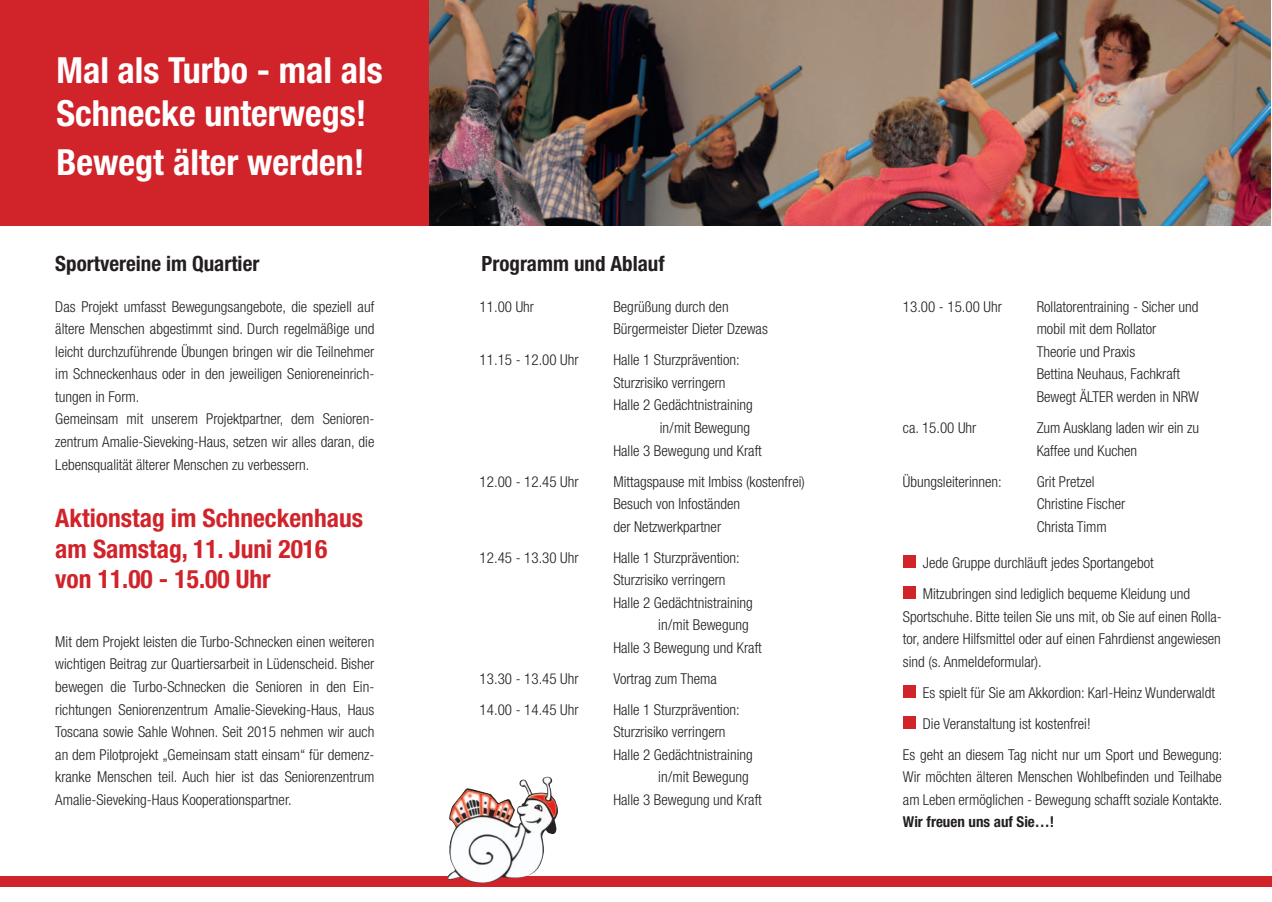
<style>
.page{position:relative;width:1272px;height:902px;background:#fff}
.page>*{position:absolute;margin:0;border:0;box-sizing:border-box;transform-origin:0 0}
.t1{font:700 condensed 36px/43.2px "Helvetica Neue";color:#fff}
.t2{font:700 condensed 25.5px/30.6px "Helvetica Neue";color:#d1232a}
.t3{font:700 condensed 21px "Helvetica Neue";color:#231f20}
.t4{font:300 condensed 15px/22.5px "Helvetica Neue";color:#231f20}
.t5{font:700 condensed 15px "Helvetica Neue";color:#231f20}
</style>
<div class="page">
<div style="left:0;top:0;width:429px;height:225px;background:#d1232a"></div>
<div style="left:902px;top:555px;width:13px;height:13px;background:#d1232a"></div>
<div style="left:902px;top:586px;width:13px;height:13px;background:#d1232a"></div>
<div style="left:902px;top:684px;width:13px;height:13px;background:#d1232a"></div>
<div style="left:902px;top:715px;width:13px;height:13px;background:#d1232a"></div>
<img style="left:429px;top:0;width:841px;height:225px">
<div style="left:0;top:875px;width:1271px;height:11px;background:#d1232a"></div>
<img style="left:447px;top:776px;width:110px;height:106px">
<h1 class="t1" style="left:56px;top:48px;width:328px">Mal als Turbo - mal als<br>Schnecke unterwegs!</h1>
<h1 class="t1" style="left:56px;top:140px;width:309px">Bewegt älter werden!</h1>
<h3 class="t3" style="left:55px;top:250px;width:205px">Sportvereine im Quartier</h3>
<h3 class="t3" style="left:481px;top:250px;width:185px">Programm und Ablauf</h3>
<p class="t4" style="left:55px;top:295px;width:320px">Das Projekt umfasst Bewegungsangebote, die speziell auf ältere Menschen abgestimmt sind. Durch regelmäßige und leicht durchzuführende Übungen bringen wir die Teilnehmer im Schneckenhaus oder in den jeweiligen Senioreneinrich&shy;tungen in Form.<br>Gemeinsam mit unserem Projektpartner, dem Senioren&shy;zentrum Amalie-Sieveking-Haus, setzen wir alles daran, die Lebensqualität älterer Menschen zu verbessern.</p>
<h2 class="t2" style="left:55px;top:502px;width:309px">Aktionstag im Schneckenhaus am Samstag, 11. Juni 2016 von 11.00 - 15.00 Uhr</h2>
<p class="t4" style="left:55px;top:630px;width:320px;text-align:justify">Mit dem Projekt leisten die Turbo-Schnecken einen weiteren wichtigen Beitrag zur Quartiersarbeit in Lüdenscheid. Bisher bewegen die Turbo-Schnecken die Senioren in den Ein&shy;richtungen Seniorenzentrum Amalie-Sieveking-Haus, Haus Toscana sowie Sahle Wohnen. Seit 2015 nehmen wir auch an dem Pilotprojekt „Gemeinsam statt einsam“ für demenz&shy;kranke Menschen teil. Auch hier ist das Seniorenzentrum Amalie-Sieveking-Haus Kooperationspartner.</p>
<p class="t4" style="left:479px;top:295px;width:56px">11.00 Uhr</p>
<p class="t4" style="left:613px;top:295px;width:156px">Begrüßung durch den<br>Bürgermeister Dieter Dzewas</p>
<p class="t4" style="left:479px;top:349px;width:100px">11.15 - 12.00 Uhr</p>
<p class="t4" style="left:613px;top:349px;width:128px">Halle 1 Sturzprävention:</p>
<p class="t4" style="left:613px;top:371px;width:114px">Sturzrisiko verringern</p>
<p class="t4" style="left:613px;top:394px;width:141px">Halle 2 Gedächtnistraining</p>
<p class="t4" style="left:659px;top:416px;width:92px">in/mit Bewegung</p>
<p class="t4" style="left:613px;top:439px;width:150px">Halle 3 Bewegung und Kraft</p>
<p class="t4" style="left:479px;top:470px;width:100px">12.00 - 12.45 Uhr</p>
<p class="t4" style="left:613px;top:470px;width:193px">Mittagspause mit Imbiss (kostenfrei)<br>Besuch von Infoständen<br>der Netzwerkpartner</p>
<p class="t4" style="left:479px;top:546px;width:100px">12.45 - 13.30 Uhr</p>
<p class="t4" style="left:613px;top:546px;width:128px">Halle 1 Sturzprävention:</p>
<p class="t4" style="left:613px;top:568px;width:114px">Sturzrisiko verringern</p>
<p class="t4" style="left:613px;top:591px;width:141px">Halle 2 Gedächtnistraining</p>
<p class="t4" style="left:658px;top:613px;width:92px">in/mit Bewegung</p>
<p class="t4" style="left:613px;top:636px;width:150px">Halle 3 Bewegung und Kraft</p>
<p class="t4" style="left:479px;top:667px;width:100px">13.30 - 13.45 Uhr</p>
<p class="t4" style="left:613px;top:667px;width:105px">Vortrag zum Thema</p>
<p class="t4" style="left:479px;top:698px;width:100px">14.00 - 14.45 Uhr</p>
<p class="t4" style="left:613px;top:698px;width:128px">Halle 1 Sturzprävention:</p>
<p class="t4" style="left:613px;top:720px;width:114px">Sturzrisiko verringern</p>
<p class="t4" style="left:613px;top:743px;width:141px">Halle 2 Gedächtnistraining</p>
<p class="t4" style="left:658px;top:765px;width:92px">in/mit Bewegung</p>
<p class="t4" style="left:613px;top:788px;width:150px">Halle 3 Bewegung und Kraft</p>
<p class="t4" style="left:902px;top:295px;width:100px">13.00 - 15.00 Uhr</p>
<p class="t4" style="left:1036px;top:295px;width:164px">Rollatorentraining - Sicher und mobil mit dem Rollator<br>Theorie und Praxis<br>Bettina Neuhaus, Fachkraft<br>Bewegt ÄLTER werden in NRW</p>
<p class="t4" style="left:902px;top:416px;width:75px">ca. 15.00 Uhr</p>
<p class="t4" style="left:1036px;top:416px;width:164px">Zum Ausklang laden wir ein zu<br>Kaffee und Kuchen</p>
<p class="t4" style="left:902px;top:470px;width:100px">Übungsleiterinnen:</p>
<p class="t4" style="left:1036px;top:470px;width:90px">Grit Pretzel<br>Christine Fischer<br>Christa Timm</p>
<p class="t4" style="left:922px;top:547px;width:269px;line-height:31px">Jede Gruppe durchläuft jedes Sportangebot<br>Mitzubringen sind lediglich bequeme Kleidung und</p>
<p class="t4" style="left:902px;top:604px;width:320px;text-align:justify">Sportschuhe. Bitte teilen Sie uns mit, ob Sie auf einen Rolla&shy;tor, andere Hilfsmittel oder auf einen Fahrdienst angewiesen sind (s. Anmeldeformular).</p>
<p class="t4" style="left:922px;top:680px;width:293px">Es spielt für Sie am Akkordion: Karl-Heinz Wunderwaldt</p>
<p class="t4" style="left:922px;top:711px;width:169px">Die Veranstaltung ist kostenfrei!</p>
<p class="t4" style="left:902px;top:742px;width:321px">Es geht an diesem Tag nicht nur um Sport und Bewegung:</p>
<p class="t4" style="left:902px;top:765px;width:321px">Wir möchten älteren Menschen Wohlbefinden und Teilhabe am Leben ermöglichen - Bewegung schafft soziale Kontakte.</p>
<p class="t5" style="left:902px;top:812px;width:153px">Wir freuen uns auf Sie…!</p>
</div>
